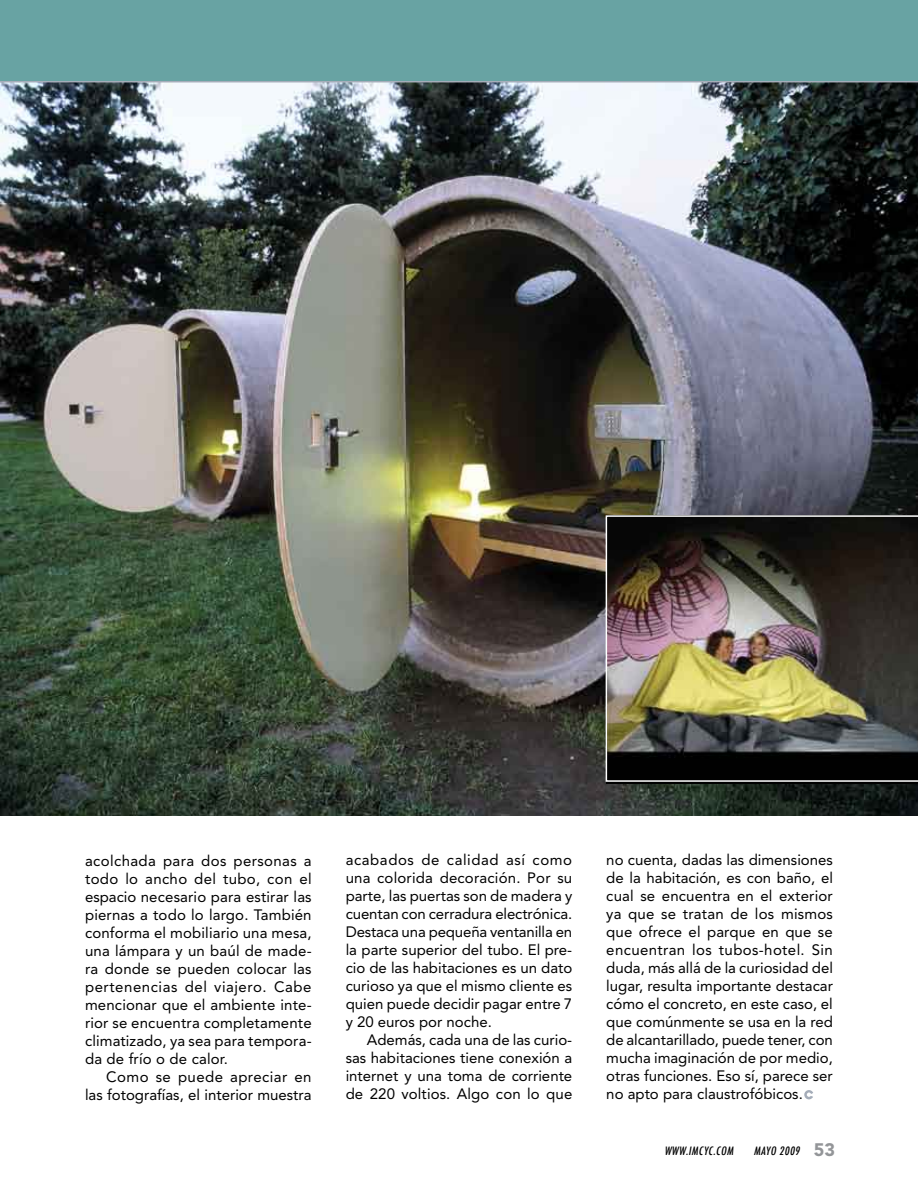
<style>
.page{position:relative;width:918px;height:1188px;background:#fff}
.page>*{position:absolute;margin:0;border:0;box-sizing:border-box;transform-origin:0 0}
.t1{font:15px/18px "Avenir";letter-spacing:.005em;color:#000;text-align:justify}
.t2{font:15px "Avenir";letter-spacing:.025em;color:#000}
.t3{font:15px "Avenir";letter-spacing:.035em;color:#000}
.t4{font:15px "Avenir";letter-spacing:.04em;color:#000}
.t5{font:15px "Avenir";letter-spacing:.03em;color:#000}
.t6{font:italic 500 condensed 11.25px "Futura";color:#000}
.s1{font-family:"Avenir";font-weight:900;font-style:normal;font-stretch:normal;font-size:18px;color:#939598}
</style>
<div class="page">
<img style="left:0;top:82px;width:918px;height:733px">
<div style="left:0;top:0;width:918px;height:82px;background:#68a3a3"></div>
<hr style="left:0;top:81px;width:918px;height:1px;background:#a5adb9">
<svg style="left:804px;top:1090px;width:9px;height:9px"></svg>
<img style="left:606px;top:515px;width:312px;height:267px">
<p class="t2" style="left:85px;top:852px;width:228px">acolchada para dos personas a</p>
<p class="t2" style="left:85px;top:870px;width:228px">todo lo ancho del tubo, con el</p>
<p class="t1" style="left:85px;top:888px;width:228px">espacio necesario para estirar las</p>
<p class="t1" style="left:85px;top:906px;width:228px">piernas a todo lo largo. También</p>
<p class="t1" style="left:85px;top:924px;width:228px">conforma el mobiliario una mesa,</p>
<p class="t1" style="left:85px;top:942px;width:228px">una lámpara y un baúl de made-</p>
<p class="t1" style="left:85px;top:960px;width:228px">ra donde se pueden colocar las</p>
<p class="t3" style="left:85px;top:978px;width:228px">pertenencias del viajero. Cabe</p>
<p class="t1" style="left:85px;top:996px;width:228px">mencionar que el ambiente inte-</p>
<p class="t1" style="left:85px;top:1014px;width:228px">rior se encuentra completamente</p>
<p class="t1" style="left:85px;top:1032px;width:228px">climatizado, ya sea para tempora-</p>
<p class="t1" style="left:85px;top:1050px;width:144px">da de frío o de calor.</p>
<p class="t5" style="left:106px;top:1068px;width:207px">Como se puede apreciar en</p>
<p class="t1" style="left:85px;top:1086px;width:228px">las fotografías, el interior muestra</p>
<p class="t4" style="left:346px;top:852px;width:228px">acabados de calidad así como</p>
<p class="t1" style="left:346px;top:869px;width:228px">una colorida decoración. Por su</p>
<p class="t1" style="left:346px;top:887px;width:228px">parte, las puertas son de madera y</p>
<p class="t1" style="left:346px;top:905px;width:228px">cuentan con cerradura electrónica.</p>
<p class="t1" style="left:346px;top:923px;width:228px">Destaca una pequeña ventanilla en</p>
<p class="t1" style="left:346px;top:941px;width:228px">la parte superior del tubo. El pre-</p>
<p class="t1" style="left:346px;top:959px;width:228px">cio de las habitaciones es un dato</p>
<p class="t1" style="left:346px;top:977px;width:228px">curioso ya que el mismo cliente es</p>
<p class="t1" style="left:346px;top:995px;width:228px">quien puede decidir pagar entre 7</p>
<p class="t1" style="left:346px;top:1013px;width:148px">y 20 euros por noche.</p>
<p class="t1" style="left:367px;top:1031px;width:207px">Además, cada una de las curio-</p>
<p class="t1" style="left:346px;top:1049px;width:228px">sas habitaciones tiene conexión a</p>
<p class="t1" style="left:346px;top:1067px;width:228px">internet y una toma de corriente</p>
<p class="t1" style="left:346px;top:1085px;width:228px">de 220 voltios. Algo con lo que</p>
<p class="t1" style="left:606px;top:851px;width:228px">no cuenta, dadas las dimensiones de la habitación, es con baño, el cual se encuentra en el exterior ya que se tratan de los mismos que ofrece el parque en que se encuentran los tubos-hotel. Sin duda, más allá de la curiosidad del lugar, resulta importante destacar cómo el concreto, en este caso, el que comúnmente se usa en la red de alcantarillado, puede tener, con mucha imaginación de por medio, otras funciones. Eso sí, parece ser no apto para claustrofóbicos.</p>
<p class="t6" style="left:664px;top:1143px;width:73px">WWW.IMCYC.COM</p>
<p class="t6" style="left:754px;top:1143px;width:83px">MAYO 2009 <span class="s1">5 3</span></p>
</div>
